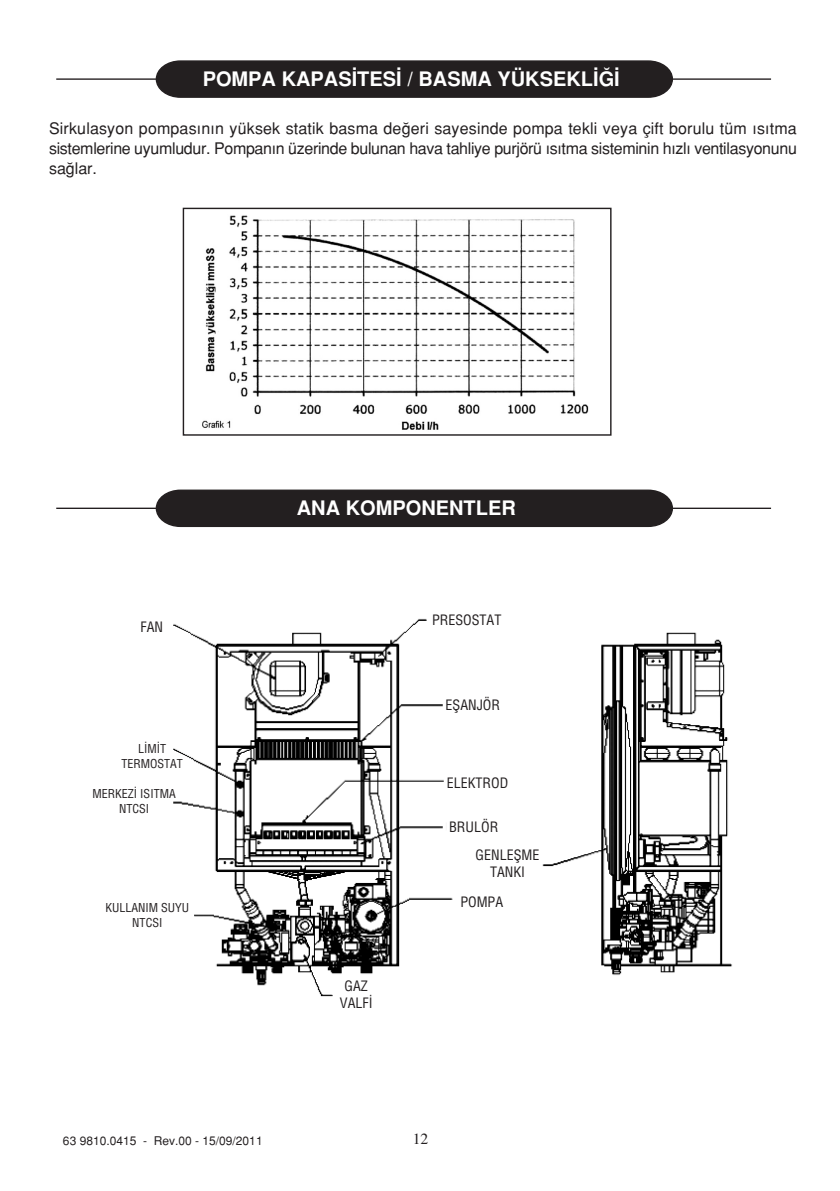
<style>
.page{position:relative;width:840px;height:1191px;background:#fff}
.page>*{position:absolute;margin:0;border:0;box-sizing:border-box;transform-origin:0 0}
.t1{font:700 20px "Helvetica Tr";color:#fff}
.t2{font:500 16px/20px "Helvetica Tr";letter-spacing:-.02em;color:#231f20;text-align:justify}
.t3{font:15.6px "Times X Roman";color:#231f20}
.t4{font:14px/17px "Helvetica Condensed Turk";color:#231f20;text-align:center}
.t5{font:12px/15px "Helvetica Condensed Turk";color:#231f20;text-align:center}
.t6{font:500 12px "Helvetica Tr";color:#231f20}
</style>
<div class="page">
<div style="left:183px;top:208px;width:428px;height:228px;border:1px solid #231f20"></div>
<img style="left:202px;top:215px;width:387px;height:215px">
<img style="left:173px;top:618px;width:559px;height:379px">
<hr style="left:56px;top:78px;width:714px;height:2px;background:#231f20">
<svg style="left:155px;top:60px;width:518px;height:38px;background:#2a2627"></svg>
<hr style="left:56px;top:507px;width:714px;height:2px;background:#231f20">
<svg style="left:155px;top:489px;width:518px;height:39px;background:#302c2d"></svg>
<p class="t1" style="left:202px;top:72px;width:418px">POMPA KAPAS‹TES‹ / BASMA YÜKSEKL‹⁄‹</p>
<p class="t2" style="left:49px;top:120px;width:749px">Sirkulasyon pompas›n›n yüksek statik basma de¤eri sayesinde pompa tekli veya çift borulu tüm ›s›tma sistemlerine uyumludur. Pompan›n üzerinde bulunan hava tahliye purjörü ›s›tma sisteminin h›zl› ventilasyonunu sa¤lar.</p>
<p class="t4" style="left:140px;top:619px;width:24px">FAN</p>
<p class="t5" style="left:121px;top:742px;width:63px">L‹M‹T<br>TERMOSTAT</p>
<p class="t5" style="left:92px;top:787px;width:85px">MERKEZ‹ ISITMA<br>NTCSI</p>
<p class="t5" style="left:105px;top:901px;width:85px">KULLANIM SUYU<br>NTCSI</p>
<p class="t1" style="left:296px;top:501px;width:220px">ANA KOMPONENTLER</p>
<p class="t4" style="left:432px;top:612px;width:71px">PRESOSTAT</p>
<p class="t4" style="left:445px;top:697px;width:56px">EfiANJÖR</p>
<p class="t4" style="left:446px;top:775px;width:63px">ELEKTROD</p>
<p class="t4" style="left:449px;top:819px;width:51px">BRULÖR</p>
<p class="t4" style="left:475px;top:848px;width:65px">GENLEfiME<br>TANKI</p>
<p class="t4" style="left:340px;top:978px;width:34px">GAZ<br>VALF‹</p>
<p class="t4" style="left:460px;top:894px;width:44px">POMPA</p>
<p class="t6" style="left:63px;top:1135px;width:201px">63 9810.0415 - Rev.00 - 15/09/2011</p>
<p class="t3" style="left:412px;top:1133px;width:17px">12</p>
</div>
